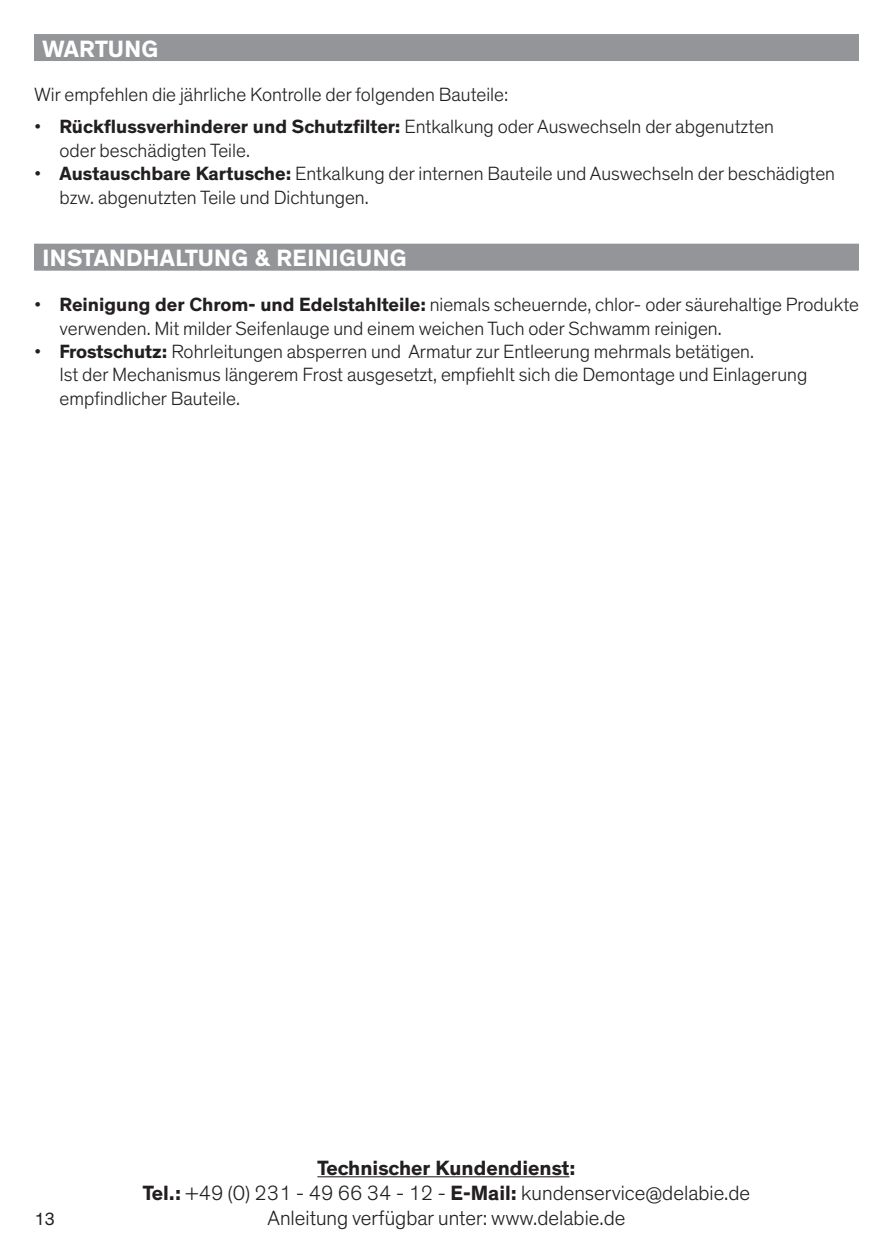
<style>
.page{position:relative;width:893px;height:1259px;background:#fff}
.page>*{position:absolute;margin:0;border:0;box-sizing:border-box;transform-origin:0 0}
.t1{font:700 24px "Theinhardt";letter-spacing:.015em;color:#fff}
.t2{font:300 21px/25.2px "Theinhardt";color:#231f20;text-align:center}
.t3{font:300 19.5px/23.4px "Theinhardt";color:#231f20}
.t4{font:18px "Theinhardt";color:#231f20}
.s1{font-weight:700}
</style>
<div class="page">
<div style="left:34px;top:34px;width:825px;height:27px;background:#939598"></div>
<div style="left:34px;top:244px;width:825px;height:27px;background:#939598"></div>
<hr style="left:317px;top:1176px;width:252px;height:1px;background:#231f20">
<p class="t1" style="left:43px;top:35px;width:118px">WARTUNG</p>
<p class="t3" style="left:34px;top:83px;width:476px">Wir empfehlen die jährliche Kontrolle der folgenden Bauteile:</p>
<p class="t3" style="left:60px;top:115px;width:716px;text-indent:-26px">• <span class="s1">Rückflussverhinderer und Schutzfilter:</span> Entkalkung oder Auswechseln der abgenutzten oder beschädigten Teile.</p>
<p class="t3" style="left:60px;top:162px;width:777px;text-indent:-26px">• <span class="s1">Austauschbare Kartusche:</span> Entkalkung der internen Bauteile und Auswechseln der beschädigten bzw. abgenutzten Teile und Dichtungen.</p>
<p class="t1" style="left:43px;top:245px;width:366px">INSTANDHALTUNG &amp; REINIGUNG</p>
<p class="t3" style="left:60px;top:293px;width:801px;text-indent:-26px">• <span class="s1">Reinigung der Chrom- und Edelstahlteile:</span> niemals scheuernde, chlor- oder säurehaltige Produkte verwenden. Mit milder Seifenlauge und einem weichen Tuch oder Schwamm reinigen.</p>
<p class="t3" style="left:60px;top:340px;width:749px;text-indent:-26px">• <span class="s1">Frostschutz:</span> Rohrleitungen absperren und Armatur zur Entleerung mehrmals betätigen.<br>Ist der Mechanismus längerem Frost ausgesetzt, empfiehlt sich die Demontage und Einlagerung empfindlicher Bauteile.</p>
<p class="t4" style="left:34px;top:1211px;width:23px">13</p>
<p class="t2" style="left:143px;top:1155px;width:609px"><span class="s1">Technischer Kundendienst:<br>Tel.:</span> +49 (0) 231 - 49 66 34 - 12 - <span class="s1">E-Mail:</span> kundenservice@delabie.de<br>Anleitung verfügbar unter: www.delabie.de</p>
</div>
